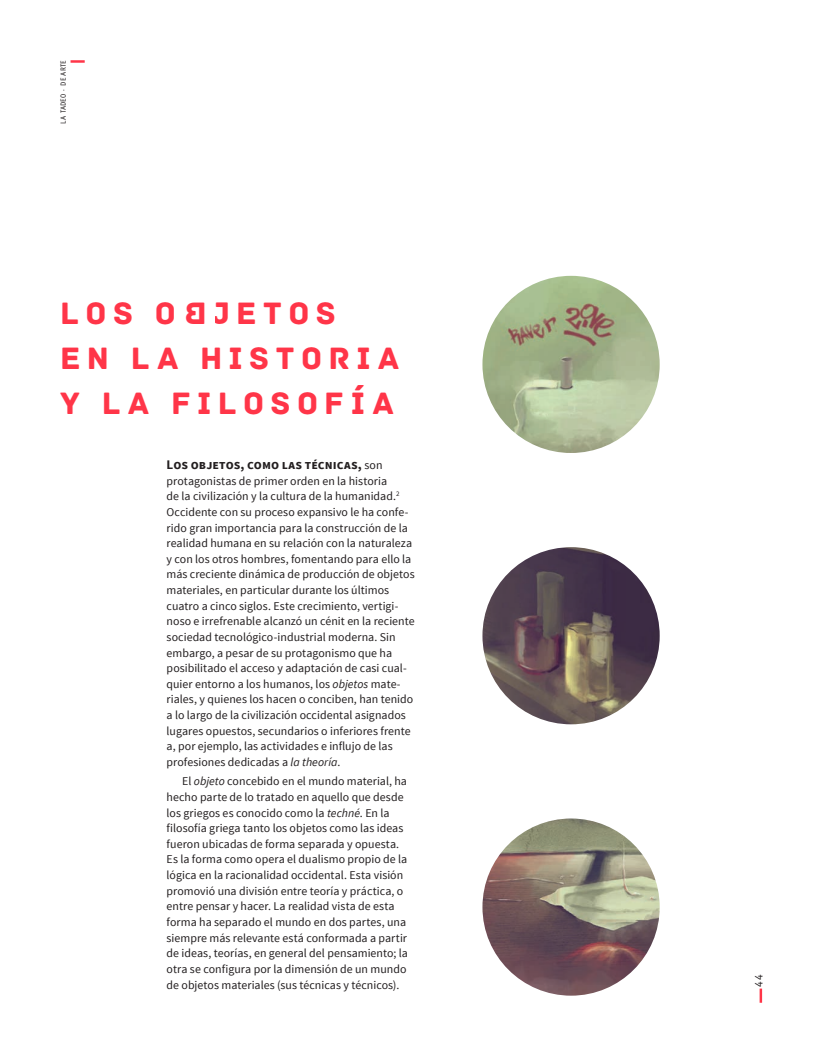
<style>
.page{position:relative;width:833px;height:1063px;background:#fff}
.page>*{position:absolute;margin:0;border:0;box-sizing:border-box;transform-origin:0 0}
.t1{font:32.5px/45px "Archive";letter-spacing:.205em;color:#ff3548}
.t2{font:700 13.12px "Source Sans Pro";color:#231f20}
.t3{font:11.88px/15.6px "Source Sans Pro";letter-spacing:.005em;color:#231f20}
.t4{font:11.25px "Officina Sans Std";color:#231f20}
.t5{font:7.5px "Officina Sans Std";letter-spacing:.02em;color:#231f20}
.s1{font-weight:400;font-size:11.88px}
.s2{font-style:italic}
</style>
<div class="page">
<hr style="left:759px;top:989px;width:3px;height:14px;background:#ff3548">
<hr style="left:71px;top:60px;width:14px;height:3px;background:#ff3548">
<img style="left:482px;top:276px;width:177px;height:177px;border-radius:89px">
<img style="left:482px;top:547px;width:177px;height:177px;border-radius:89px">
<img style="left:482px;top:819px;width:177px;height:177px;border-radius:89px">
<p class="t5" style="left:59px;top:124px;width:65px;rotate:-90deg">LA TADEO · DE ARTE</p>
<h1 class="t1" style="left:60px;top:291px;width:340px">LOS OBJETOS<br>EN LA HISTORIA<br>Y LA FILOSOFÍA</h1>
<p class="t2" style="left:167px;top:456px;width:217px">Los objetos, como las técnicas, <span class="s1">son</span></p>
<p class="t3" style="left:167px;top:473px;width:249px">protagonistas de primer orden en la historia<br>de la civilización y la cultura de la humanidad.<sup>2<br></sup>Occidente con su proceso expansivo le ha confe&shy;rido gran importancia para la construcción de la realidad humana en su relación con la naturaleza y con los otros hombres, fomentando para ello la más creciente dinámica de producción de objetos materiales, en particular durante los últimos cuatro a cinco siglos. Este crecimiento, vertigi&shy;noso e irrefrenable alcanzó un cénit en la reciente sociedad tecnológico-industrial moderna. Sin embargo, a pesar de su protagonismo que ha posibilitado el acceso y adaptación de casi cual&shy;quier entorno a los humanos, los <span class="s2">objetos</span> mate&shy;riales, y quienes los hacen o conciben, han tenido a lo largo de la civilización occidental asignados lugares opuestos, secundarios o inferiores frente a, por ejemplo, las actividades e influjo de las profesiones dedicadas a <span class="s2">la theoría</span>.</p>
<p class="t3" style="left:167px;top:774px;width:243px;text-indent:16px">El <span class="s2">objeto</span> concebido en el mundo material, ha hecho parte de lo tratado en aquello que desde los griegos es conocido como la <span class="s2">techné</span>. En la filosofía griega tanto los objetos como las ideas fueron ubicadas de forma separada y opuesta.<br>Es la forma como opera el dualismo propio de la lógica en la racionalidad occidental. Esta visión promovió una división entre teoría y práctica, o entre pensar y hacer. La realidad vista de esta forma ha separado el mundo en dos partes, una siempre más relevante está conformada a partir de ideas, teorías, en general del pensamiento; la otra se configura por la dimensión de un mundo de objetos materiales (sus técnicas y técnicos).</p>
<p class="t4" style="left:752px;top:987px;width:14px;rotate:-90deg">44</p>
</div>
